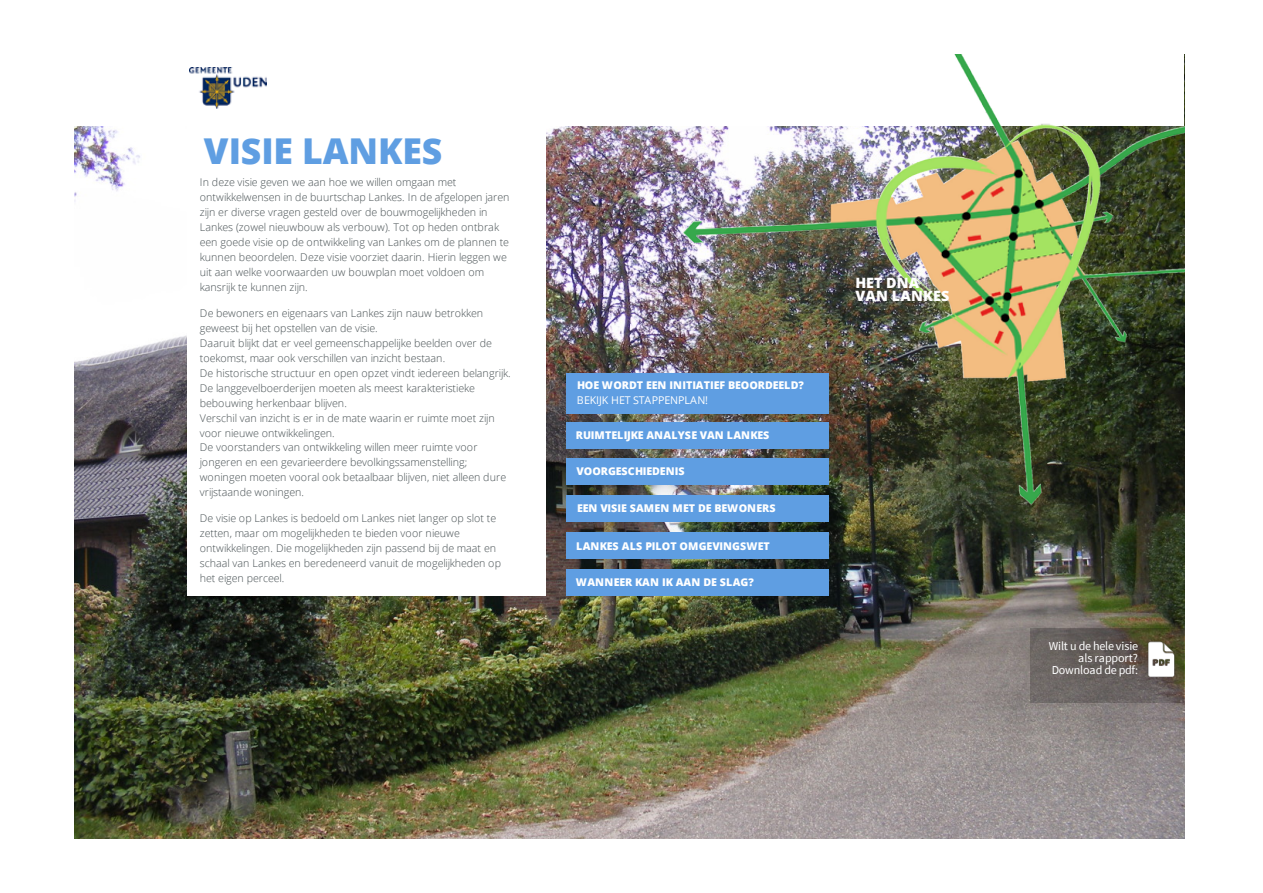
<style>
.page{position:relative;width:1263px;height:893px;background:#fff}
.page>*{position:absolute;margin:0;border:0;box-sizing:border-box;transform-origin:0 0}
.t1{font:800 35.55px "Open Sans";letter-spacing:-.005em;color:#5f9ee2}
.t2{font:800 14.25px/12.8px "Open Sans";letter-spacing:.015em;color:#fff}
.t3{font:12.15px/12.1px "Source Sans Pro";letter-spacing:-.015em;color:#fff;text-align:right}
.t4{font:300 10.65px/15px "Open Sans";letter-spacing:.005em;color:#454e51}
.t5{font:800 10.65px "Open Sans";color:#fff}
.t6{font:10.65px "Open Sans";letter-spacing:-.005em;color:#fff}
</style>
<div class="page">
<img style="left:74px;top:126px;width:1110px;height:713px">
<img style="left:189px;top:68px;width:77px;height:41px">
<img style="left:681px;top:54px;width:503px;height:451px">
<div style="left:567px;top:373px;width:262px;height:41px;background:#5f9ee2"></div>
<div style="left:187px;top:125px;width:358px;height:470px;background:#fff"></div>
<div style="left:567px;top:422px;width:262px;height:27px;background:#5f9ee2"></div>
<div style="left:567px;top:495px;width:262px;height:26px;background:#5f9ee2"></div>
<div style="left:567px;top:533px;width:262px;height:26px;background:#5f9ee2"></div>
<div style="left:567px;top:458px;width:262px;height:26px;background:#5f9ee2"></div>
<div style="left:567px;top:569px;width:262px;height:26px;background:#5f9ee2"></div>
<div style="left:1030px;top:628px;width:154px;height:74px;background:#000;opacity:.21"></div>
<img style="left:1146px;top:641px;width:37px;height:36px">
<h1 class="t1" style="left:204px;top:124px;width:240px">VISIE LANKES</h1>
<p class="t4" style="left:200px;top:175px;width:311px">In deze visie geven we aan hoe we willen omgaan met ontwikkelwensen in de buurtschap Lankes. In de afgelopen jaren zijn er diverse vragen gesteld over de bouwmogelijkheden in Lankes (zowel nieuwbouw als verbouw). Tot op heden ontbrak een goede visie op de ontwikkeling van Lankes om de plannen te kunnen beoordelen. Deze visie voorziet daarin. Hierin leggen we uit aan welke voorwaarden uw bouwplan moet voldoen om kansrijk te kunnen zijn.</p>
<p class="t4" style="left:200px;top:305px;width:312px">De bewoners en eigenaars van Lankes zijn nauw betrokken geweest bij het opstellen van de visie.<br>Daaruit blijkt dat er veel gemeenschappelijke beelden over de toekomst, maar ook verschillen van inzicht bestaan.<br>De historische structuur en open opzet vindt iedereen belangrijk.<br>De langgevelboerderijen moeten als meest karakteristieke bebouwing herkenbaar blijven.<br>Verschil van inzicht is er in de mate waarin er ruimte moet zijn voor nieuwe ontwikkelingen.<br>De voorstanders van ontwikkeling willen meer ruimte voor jongeren en een gevarieerdere bevolkingssamenstelling; woningen moeten vooral ook betaalbaar blijven, niet alleen dure vrijstaande woningen.</p>
<p class="t4" style="left:200px;top:510px;width:303px">De visie op Lankes is bedoeld om Lankes niet langer op slot te zetten, maar om mogelijkheden te bieden voor nieuwe ontwikkelingen. Die mogelijkheden zijn passend bij de maat en schaal van Lankes en beredeneerd vanuit de mogelijkheden op het eigen perceel.</p>
<p class="t5" style="left:577px;top:377px;width:228px">HOE WORDT EEN INITIATIEF BEOORDEELD?</p>
<p class="t6" style="left:577px;top:393px;width:133px">BEKIJK HET STAPPENPLAN!</p>
<p class="t5" style="left:576px;top:427px;width:195px">RUIMTELIJKE ANALYSE VAN LANKES</p>
<p class="t5" style="left:577px;top:463px;width:110px">VOORGESCHIEDENIS</p>
<p class="t5" style="left:577px;top:500px;width:200px">EEN VISIE SAMEN MET DE BEWONERS</p>
<p class="t5" style="left:576px;top:538px;width:195px">LANKES ALS PILOT OMGEVINGSWET</p>
<p class="t5" style="left:576px;top:574px;width:179px">WANNEER KAN IK AAN DE SLAG?</p>
<h2 class="t2" style="left:855px;top:276px;width:95px">HET DNA<br>VAN LANKES</h2>
<p class="t3" style="left:1049px;top:639px;width:91px">Wilt u de hele visie als rapport?<br>Download de pdf:</p>
</div>
